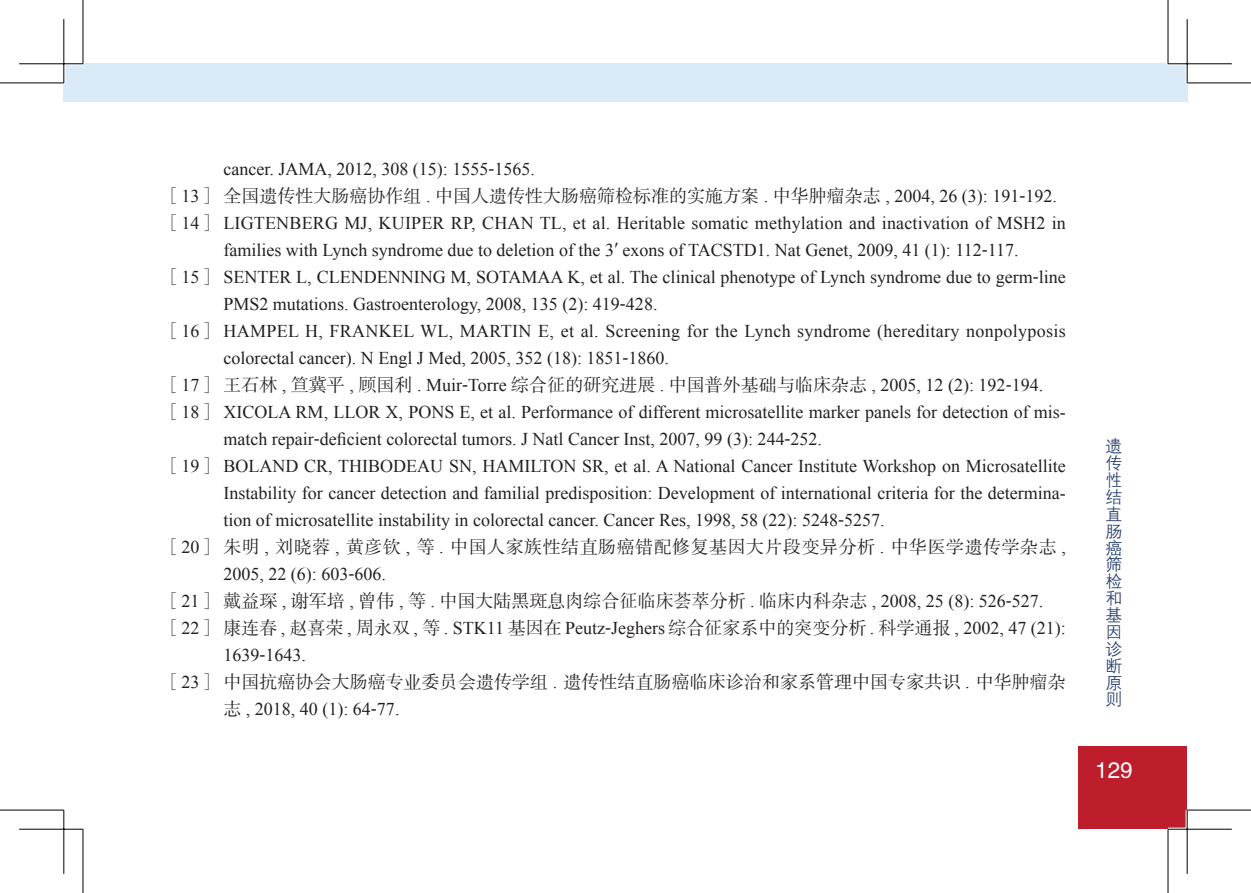
<style>
.page{position:relative;width:1251px;height:893px;background:#fff}
.page>*{position:absolute;margin:0;border:0;box-sizing:border-box;transform-origin:0 0}
.t1{font:22.5px "FZHTJW GB1 0";color:#fff}
.段落样式2{font:18px/27px "Times New Roman";color:#231f20}
.段落样式2-2{font:18px/27px "FZSSK GBK1 0";color:#231f20}
.段落样式2-3{font:18px/27px "Times New Roman";letter-spacing:.02em;color:#231f20}
.段落样式2-4{font:18px/27px "FZSSK GBK1 0";letter-spacing:.025em;color:#231f20}
.t2{font:16.88px/16.9px "FZZDXJW GB1 0";color:#273d6d;text-align:justify}
.s1{font-family:"Times New Roman"}
.s2{font-family:"FZSSK GBK1 0"}
</style>
<div class="page">
<div style="left:64px;top:64px;width:19px;height:38px;background:#dbeaf7"></div>
<div style="left:83px;top:64px;width:1103px;height:38px;background:#dbeaf7"></div>
<div style="left:1078px;top:746px;width:108px;height:83px;background:#be1d2c"></div>
<svg style="left:0;top:82px;width:64px;height:3px"></svg>
<svg style="left:1186px;top:82px;width:64px;height:3px"></svg>
<svg style="left:0;top:809px;width:64px;height:1px"></svg>
<svg style="left:1186px;top:808px;width:64px;height:2px"></svg>
<svg style="left:82px;top:0;width:3px;height:64px"></svg>
<svg style="left:82px;top:831px;width:1px;height:62px"></svg>
<hr style="left:19px;top:62px;width:64px;height:3px;background:#fff">
<hr style="left:1167px;top:62px;width:64px;height:3px;background:#fff">
<hr style="left:1167px;top:828px;width:64px;height:3px;background:#fff">
<hr style="left:62px;top:19px;width:3px;height:64px;background:#fff">
<hr style="left:1185px;top:19px;width:3px;height:64px;background:#fff">
<hr style="left:1185px;top:810px;width:3px;height:64px;background:#fff">
<hr style="left:0;top:83px;width:64px;height:1px;background:#000">
<hr style="left:1186px;top:83px;width:64px;height:1px;background:#000">
<hr style="left:0;top:810px;width:64px;height:1px;background:#000">
<hr style="left:1186px;top:810px;width:64px;height:1px;background:#000">
<hr style="left:83px;top:0;width:1px;height:64px;background:#000">
<hr style="left:83px;top:829px;width:1px;height:64px;background:#000">
<hr style="left:1167px;top:0;width:1px;height:64px;background:#000">
<hr style="left:1167px;top:829px;width:1px;height:64px;background:#000">
<hr style="left:19px;top:63px;width:64px;height:1px;background:#000">
<hr style="left:1167px;top:63px;width:64px;height:1px;background:#000">
<hr style="left:19px;top:829px;width:64px;height:1px;background:#000">
<hr style="left:1167px;top:829px;width:64px;height:1px;background:#000">
<hr style="left:63px;top:19px;width:1px;height:64px;background:#000">
<hr style="left:63px;top:810px;width:1px;height:64px;background:#000">
<hr style="left:1186px;top:19px;width:1px;height:64px;background:#000">
<hr style="left:1186px;top:810px;width:1px;height:64px;background:#000">
<p class="段落样式2" style="left:223px;top:155px;width:313px">cancer. JAMA, 2012, 308 (15): 1555-1565.</p>
<p class="段落样式2-2" style="left:163px;top:183px;width:895px">［<span class="s1">13</span>］全国遗传性大肠癌协作组 <span class="s1">.</span> 中国人遗传性大肠癌筛检标准的实施方案 <span class="s1">.</span> 中华肿瘤杂志 <span class="s1">, 2004, 26 (3): 191-192.</span></p>
<p class="段落样式2" style="left:223px;top:209px;width:843px;text-indent:-60px"><span class="s2">［</span>14<span class="s2">］</span> LIGTENBERG MJ, KUIPER RP, CHAN TL, et al. Heritable somatic methylation and inactivation of MSH2 in families with Lynch syndrome due to deletion of the 3′ exons of TACSTD1. Nat Genet, 2009, 41 (1): 112-117.</p>
<p class="段落样式2" style="left:223px;top:263px;width:843px;text-indent:-60px"><span class="s2">［</span>15<span class="s2">］</span> SENTER L, CLENDENNING M, SOTAMAA K, et al. The clinical phenotype of Lynch syndrome due to germ-line<br>PMS2 mutations. Gastroenterology, 2008, 135 (2): 419-428.</p>
<p class="段落样式2-3" style="left:223px;top:317px;width:843px;text-indent:-60px"><span class="s2">［</span>16<span class="s2">］</span> HAMPEL H, FRANKEL WL, MARTIN E, et al. Screening for the Lynch syndrome (hereditary nonpolyposis colorectal cancer). N Engl J Med, 2005, 352 (18): 1851-1860.</p>
<p class="段落样式2" style="left:163px;top:371px;width:881px"><span class="s2">［</span>17<span class="s2">］王石林</span> , <span class="s2">笪冀平</span> , <span class="s2">顾国利</span> . Muir-Torre <span class="s2">综合征的研究进展</span> . <span class="s2">中国普外基础与临床杂志</span> , 2005, 12 (2): 192-194.</p>
<p class="段落样式2" style="left:223px;top:398px;width:843px;text-indent:-60px"><span class="s2">［</span>18<span class="s2">］</span> XICOLA RM, LLOR X, PONS E, et al. Performance of different microsatellite marker panels for detection of mis&shy;match repair-deficient colorectal tumors. J Natl Cancer Inst, 2007, 99 (3): 244-252.</p>
<p class="段落样式2" style="left:223px;top:452px;width:843px;text-align:justify;text-indent:-60px"><span class="s2">［</span>19<span class="s2">］</span> BOLAND CR, THIBODEAU SN, HAMILTON SR, et al. A National Cancer Institute Workshop on Microsatellite Instability for cancer detection and familial predisposition: Development of international criteria for the determina&shy;tion of microsatellite instability in colorectal cancer. Cancer Res, 1998, 58 (22): 5248-5257.</p>
<p class="段落样式2-4" style="left:223px;top:534px;width:843px;text-indent:-60px">［<span class="s1">20</span>］朱明 <span class="s1">,</span> 刘晓蓉 <span class="s1">,</span> 黄彦钦 <span class="s1">,</span> 等 <span class="s1">.</span> 中国人家族性结直肠癌错配修复基因大片段变异分析 <span class="s1">.</span> 中华医学遗传学杂志 <span class="s1">,<br>2005, 22 (6): 603-606.</span></p>
<p class="段落样式2-2" style="left:163px;top:588px;width:881px">［<span class="s1">21</span>］戴益琛 <span class="s1">,</span> 谢军培 <span class="s1">,</span> 曾伟 <span class="s1">,</span> 等 <span class="s1">.</span> 中国大陆黑斑息肉综合征临床荟萃分析 <span class="s1">.</span> 临床内科杂志 <span class="s1">, 2008, 25 (8): 526-527.</span></p>
<p class="段落样式2" style="left:223px;top:614px;width:843px;text-indent:-60px"><span class="s2">［</span>22<span class="s2">］康连春</span> , <span class="s2">赵喜荣</span> , <span class="s2">周永双</span> , <span class="s2">等</span> . STK11 <span class="s2">基因在</span> Peutz-Jeghers <span class="s2">综合征家系中的突变分析</span> . <span class="s2">科学通报</span> , 2002, 47 (21):<br>1639-1643.</p>
<p class="段落样式2-2" style="left:223px;top:669px;width:843px;text-indent:-60px">［<span class="s1">23</span>］中国抗癌协会大肠癌专业委员会遗传学组 <span class="s1">.</span> 遗传性结直肠癌临床诊治和家系管理中国专家共识 <span class="s1">.</span> 中华肿瘤杂志 <span class="s1">, 2018, 40 (1): 64-77.</span></p>
<p class="t2" style="left:1105px;top:438px;width:18px">遗传性结直肠癌筛检和基因诊断原则</p>
<p class="t1" style="left:1094px;top:758px;width:39px">129</p>
</div>
